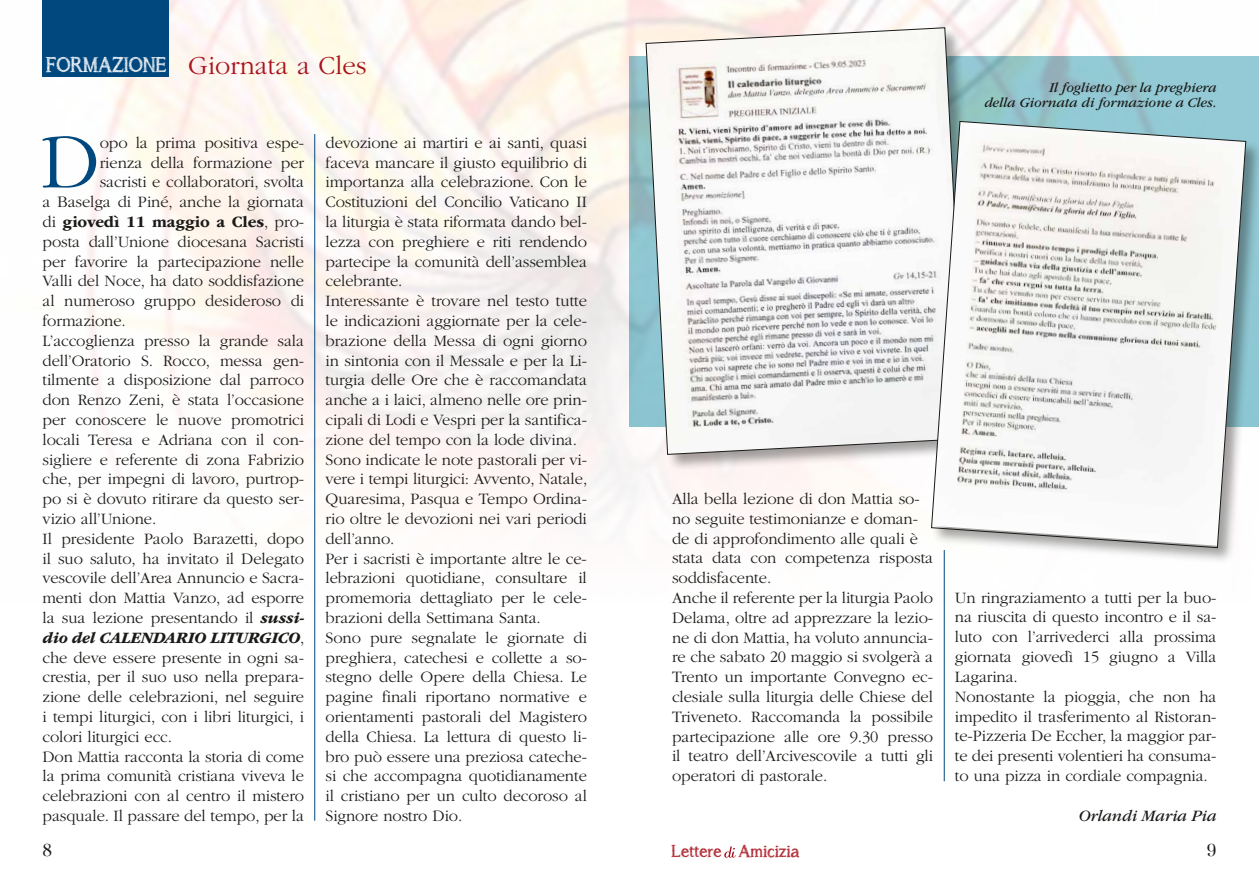
<style>
.page{position:relative;width:1259px;height:893px;background:#fff}
.page>*{position:absolute;margin:0;border:0;box-sizing:border-box;transform-origin:0 0}
.t1{font:300 80.1px "ITC Garamond Std";color:#00487e}
.t2{font:300 27px "ITC Garamond Std";color:#a8141e}
.t3{font:16.95px "asongforjennifer";color:#a8141e}
.t4{font:300 16.5px/19.8px "ITC Garamond Std";letter-spacing:-.005em;color:#1a1a18}
.t5{font:700 16.5px "ITC Garamond Std";letter-spacing:-.005em;color:#1a1a18}
.t6{font:italic 700 16.5px "ITC Garamond Std";letter-spacing:-.01em;color:#1a1a18}
.t7{font:italic 16.5px "ITC Garamond Std";letter-spacing:-.005em;color:#1a1a18}
.t8{font:15px "Prata";color:#1a1a18}
.t9{font:italic 14.25px/15px "ITC Garamond Std";letter-spacing:-.005em;color:#1a1a18;text-align:right}
.s1{font-family:"asongforjennifer";font-weight:400;font-size:21px;color:#fff}
.s2{font-weight:300}
.s3{font-weight:700;font-style:italic}
.s4{font-weight:300;font-style:normal}
</style>
<div class="page">
<svg style="left:724px;top:846px;width:12px;height:12px"></svg>
<img style="left:42px;top:0;width:1217px;height:610px">
<hr style="left:314px;top:134px;width:1px;height:687px;background:#00487e">
<div style="left:43px;top:0;width:126px;height:77px;background:#00487e"></div>
<div style="left:645px;top:27px;width:339px;height:445px;background:#1a1a18;opacity:.4"></div>
<svg style="left:645px;top:27px;width:321px;height:428px"></svg>
<div style="left:931px;top:121px;width:328px;height:444px;background:#1a1a18;opacity:.4"></div>
<svg style="left:931px;top:121px;width:315px;height:427px"></svg>
<hr style="left:944px;top:550px;width:1px;height:231px;background:#00487e">
<h2 class="t2" style="left:45px;top:51px;width:323px"><span class="s1">FORMAZIONE</span> Giornata a Cles</h2>
<h1 class="t1" style="left:41px;top:119px;width:61px">D</h1>
<p class="t4" style="left:100px;top:133px;width:206px">opo la prima positiva espe-</p>
<p class="t4" style="left:100px;top:153px;width:206px">rienza della formazione per</p>
<p class="t4" style="left:100px;top:172px;width:206px">sacristi e collaboratori, svolta</p>
<p class="t4" style="left:43px;top:192px;width:263px">a Baselga di Piné, anche la giornata</p>
<p class="t5" style="left:43px;top:212px;width:263px"><span class="s2">di</span> giovedì 11 maggio a Cles<span class="s2">, pro-</span></p>
<p class="t4" style="left:43px;top:232px;width:263px">posta dall’Unione diocesana Sacristi</p>
<p class="t4" style="left:43px;top:252px;width:263px">per favorire la partecipazione nelle</p>
<p class="t4" style="left:43px;top:271px;width:263px">Valli del Noce, ha dato soddisfazione</p>
<p class="t4" style="left:43px;top:291px;width:263px">al numeroso gruppo desideroso di</p>
<p class="t4" style="left:43px;top:311px;width:85px">formazione.</p>
<p class="t4" style="left:43px;top:331px;width:263px">L’accoglienza presso la grande sala</p>
<p class="t4" style="left:43px;top:351px;width:263px">dell’Oratorio S. Rocco, messa gen-</p>
<p class="t4" style="left:43px;top:370px;width:263px">tilmente a disposizione dal parroco</p>
<p class="t4" style="left:43px;top:390px;width:263px">don Renzo Zeni, è stata l’occasione</p>
<p class="t4" style="left:43px;top:410px;width:263px">per conoscere le nuove promotrici</p>
<p class="t4" style="left:43px;top:430px;width:263px">locali Teresa e Adriana con il con-</p>
<p class="t4" style="left:43px;top:450px;width:263px">sigliere e referente di zona Fabrizio</p>
<p class="t4" style="left:43px;top:469px;width:263px">che, per impegni di lavoro, purtrop-</p>
<p class="t4" style="left:43px;top:489px;width:263px">po si è dovuto ritirare da questo ser-</p>
<p class="t4" style="left:43px;top:509px;width:115px">vizio all’Unione.</p>
<p class="t4" style="left:43px;top:529px;width:263px">Il presidente Paolo Barazetti, dopo</p>
<p class="t4" style="left:43px;top:549px;width:263px">il suo saluto, ha invitato il Delegato</p>
<p class="t4" style="left:43px;top:568px;width:263px">vescovile dell’Area Annuncio e Sacra-</p>
<p class="t4" style="left:43px;top:588px;width:263px">menti don Mattia Vanzo, ad esporre</p>
<p class="t4" style="left:43px;top:608px;width:263px">la sua lezione presentando il <span class="s3">sussi-</span></p>
<p class="t6" style="left:43px;top:628px;width:263px">dio del CALENDARIO LITURGICO<span class="s4">,</span></p>
<p class="t4" style="left:43px;top:648px;width:263px">che deve essere presente in ogni sa-</p>
<p class="t4" style="left:43px;top:667px;width:263px">crestia, per il suo uso nella prepara-</p>
<p class="t4" style="left:43px;top:687px;width:263px">zione delle celebrazioni, nel seguire</p>
<p class="t4" style="left:43px;top:707px;width:263px">i tempi liturgici, con i libri liturgici, i</p>
<p class="t4" style="left:43px;top:727px;width:131px">colori liturgici ecc.</p>
<p class="t4" style="left:43px;top:747px;width:263px">Don Mattia racconta la storia di come</p>
<p class="t4" style="left:43px;top:766px;width:263px">la prima comunità cristiana viveva le</p>
<p class="t4" style="left:43px;top:786px;width:263px">celebrazioni con al centro il mistero</p>
<p class="t4" style="left:43px;top:806px;width:263px">pasquale. Il passare del tempo, per la</p>
<p class="t4" style="left:325px;top:133px;width:263px">devozione ai martiri e ai santi, quasi faceva mancare il giusto equilibrio di importanza alla celebrazione. Con le Costituzioni del Concilio Vaticano II la liturgia è stata riformata dando bel&shy;lezza con preghiere e riti rendendo partecipe la comunità dell’assemblea celebrante.<br>Interessante è trovare nel testo tutte le indicazioni aggiornate per la cele&shy;brazione della Messa di ogni giorno in sintonia con il Messale e per la Li&shy;turgia delle Ore che è raccomandata anche a i laici, almeno nelle ore prin&shy;cipali di Lodi e Vespri per la santifica&shy;zione del tempo con la lode divina.<br>Sono indicate le note pastorali per vi&shy;vere i tempi liturgici: Avvento, Natale, Quaresima, Pasqua e Tempo Ordina&shy;rio oltre le devozioni nei vari periodi dell’anno.<br>Per i sacristi è importante altre le ce&shy;lebrazioni quotidiane, consultare il promemoria dettagliato per le cele&shy;brazioni della Settimana Santa.<br>Sono pure segnalate le giornate di preghiera, catechesi e collette a so&shy;stegno delle Opere della Chiesa. Le pagine finali riportano normative e orientamenti pastorali del Magistero della Chiesa. La lettura di questo li&shy;bro può essere una preziosa cateche&shy;si che accompagna quotidianamente il cristiano per un culto decoroso al Signore nostro Dio.</p>
<p class="t9" style="left:984px;top:80px;width:234px">Il foglietto per la preghiera<br>della Giornata di formazione a Cles.</p>
<p class="t4" style="left:672px;top:489px;width:263px">Alla bella lezione di don Mattia so&shy;no seguite testimonianze e doman&shy;de di approfondimento alle quali è stata data con competenza risposta soddisfacente.<br>Anche il referente per la liturgia Paolo Delama, oltre ad apprezzare la lezio&shy;ne di don Mattia, ha voluto annuncia&shy;re che sabato 20 maggio si svolgerà a Trento un importante Convegno ec&shy;clesiale sulla liturgia delle Chiese del Triveneto. Raccomanda la possibile partecipazione alle ore 9.30 presso il teatro dell’Arcivescovile a tutti gli operatori di pastorale.</p>
<p class="t4" style="left:955px;top:588px;width:263px">Un ringraziamento a tutti per la buo&shy;na riuscita di questo incontro e il sa&shy;luto con l’arrivederci alla prossima giornata giovedì 15 giugno a Villa Lagarina.<br>Nonostante la pioggia, che non ha impedito il trasferimento al Ristoran&shy;te-Pizzeria De Eccher, la maggior par&shy;te dei presenti volentieri ha consuma&shy;to una pizza in cordiale compagnia.</p>
<p class="t7" style="left:1078px;top:806px;width:139px">Orlandi Maria Pia</p>
<p class="t8" style="left:43px;top:841px;width:11px">8</p>
<p class="t3" style="left:671px;top:841px;width:129px">Lettere Amicizia</p>
<p class="t8" style="left:1206px;top:841px;width:11px">9</p>
</div>
